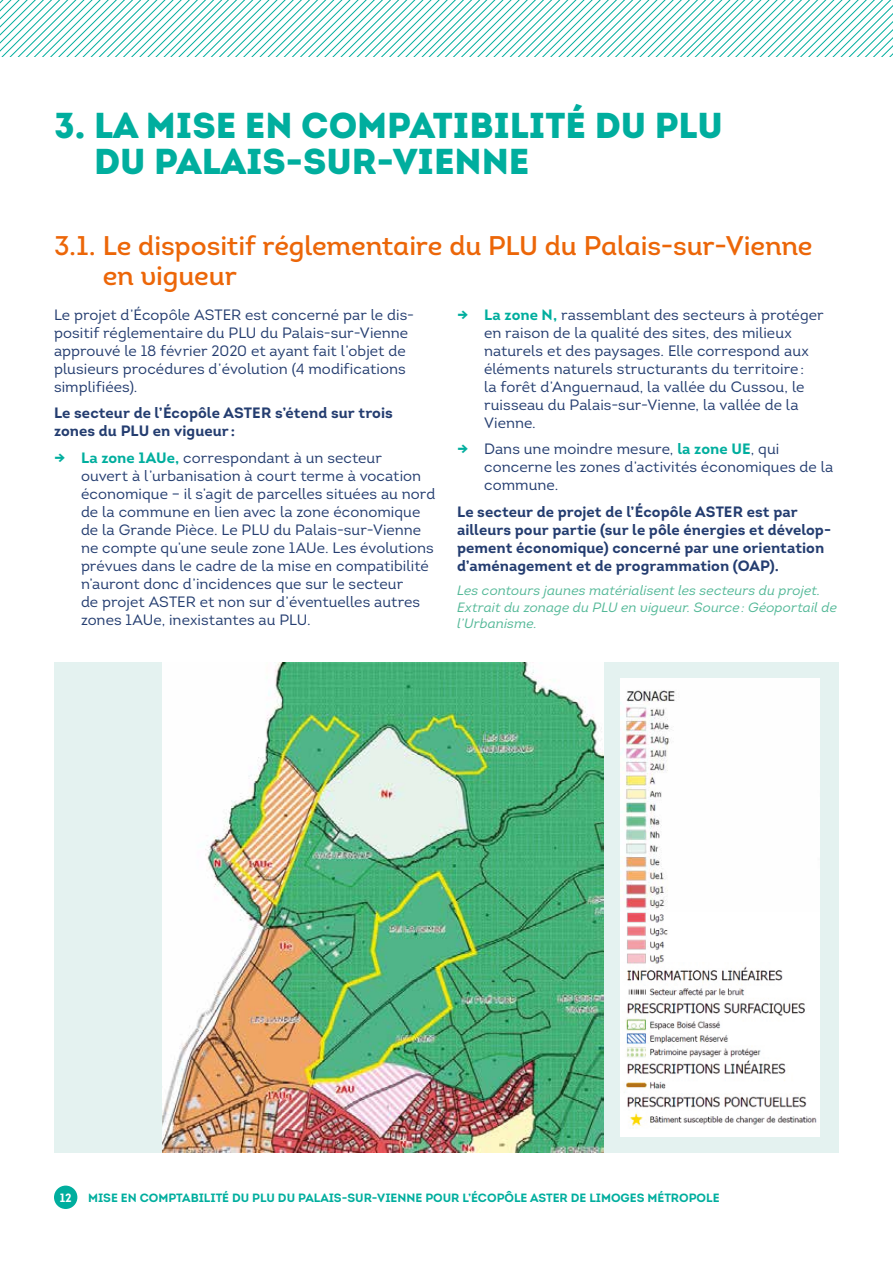
<style>
.page{position:relative;width:893px;height:1263px;background:#fff}
.page>*{position:absolute;margin:0;border:0;box-sizing:border-box;transform-origin:0 0}
.t1{font:36px/36px "Intro Black Caps";color:#00ae9e}
.t2{font:27px/30px "Intro Semi Bold Alt";letter-spacing:-.005em;color:#ec6608}
.t3{font:15px/18px "Intro";letter-spacing:.005em;color:#243d70}
.t4{font:700 15px/18px "Intro";letter-spacing:.005em;color:#243d70}
.t5{font:italic 13.5px/16.2px "Intro";letter-spacing:.005em;color:#53b897}
.t6{font:12px "Intro Bold Caps";color:#00ae9e}
.t7{font:12px "Intro Bold Caps";color:#fff}
.s1{font-weight:700;color:#00ae9e}
</style>
<div class="page">
<svg style="left:0;top:0;width:893px;height:57px"></svg>
<div style="left:54px;top:1185px;width:23px;height:24px;background:#00ae9e;border-radius:50%"></div>
<div style="left:55px;top:662px;width:784px;height:490px;background:#e4f2f0"></div>
<img style="left:163px;top:662px;width:441px;height:490px">
<img style="left:621px;top:678px;width:198px;height:458px">
<h1 class="t1" style="left:94px;top:106px;width:630px;text-indent:-40px">3. LA MISE EN COMPATIBILITÉ DU PLU<br>DU PALAIS-SUR-VIENNE</h1>
<h2 class="t2" style="left:103px;top:230px;width:711px;text-indent:-49px">3.1. Le dispositif réglementaire du PLU du Palais-sur-Vienne en vigueur</h2>
<p class="t3" style="left:54px;top:305px;width:362px">Le projet d’Écopôle ASTER est concerné par le dis&shy;positif réglementaire du PLU du Palais-sur-Vienne approuvé le 18 février 2020 et ayant fait l’objet de plusieurs procédures d’évolution (4 modifications simplifiées).</p>
<p class="t4" style="left:54px;top:404px;width:340px">Le secteur de l’Écopôle ASTER s’étend sur trois zones du PLU en vigueur :</p>
<p class="t3" style="left:81px;top:448px;width:356px;text-indent:-27px"><span class="s1">→ La zone 1AUe,</span> correspondant à un secteur<br>ouvert à l’urbanisation à court terme à vocation économique – il s’agit de parcelles situées au nord de la commune en lien avec la zone économique de la Grande Pièce. Le PLU du Palais-sur-Vienne ne compte qu’une seule zone 1AUe. Les évolutions prévues dans le cadre de la mise en compatibilité n’auront donc d’incidences que sur le secteur<br>de projet ASTER et non sur d’éventuelles autres zones 1AUe, inexistantes au PLU.</p>
<p class="t3" style="left:484px;top:305px;width:341px;text-indent:-27px"><span class="s1">→ La zone N,</span> rassemblant des secteurs à protéger en raison de la qualité des sites, des milieux naturels et des paysages. Elle correspond aux éléments naturels structurants du territoire:<br>la forêt d’Anguernaud, la vallée du Cussou, le ruisseau du Palais-sur-Vienne, la vallée de la Vienne.</p>
<p class="t3" style="left:484px;top:440px;width:351px;text-indent:-27px"><span class="s1">→</span> Dans une moindre mesure, <span class="s1">la zone UE</span>, qui concerne les zones d’activités économiques de la commune.</p>
<p class="t4" style="left:457px;top:502px;width:376px">Le secteur de projet de l’Écopôle ASTER est par ailleurs pour partie (sur le pôle énergies et dévelop&shy;pement économique) concerné par une orientation d’aménagement et de programmation (OAP).</p>
<p class="t5" style="left:457px;top:582px;width:381px">Les contours jaunes matérialisent les secteurs du projet.<br>Extrait du zonage du PLU en vigueur. Source: Géoportail de l’Urbanisme.</p>
<p class="t7" style="left:60px;top:1190px;width:13px">12</p>
<p class="t6" style="left:88px;top:1190px;width:633px">MISE EN COMPTABILITÉ DU PLU DU PALAIS-SUR-VIENNE POUR L’ÉCOPÔLE ASTER DE LIMOGES MÉTROPOLE</p>
</div>
